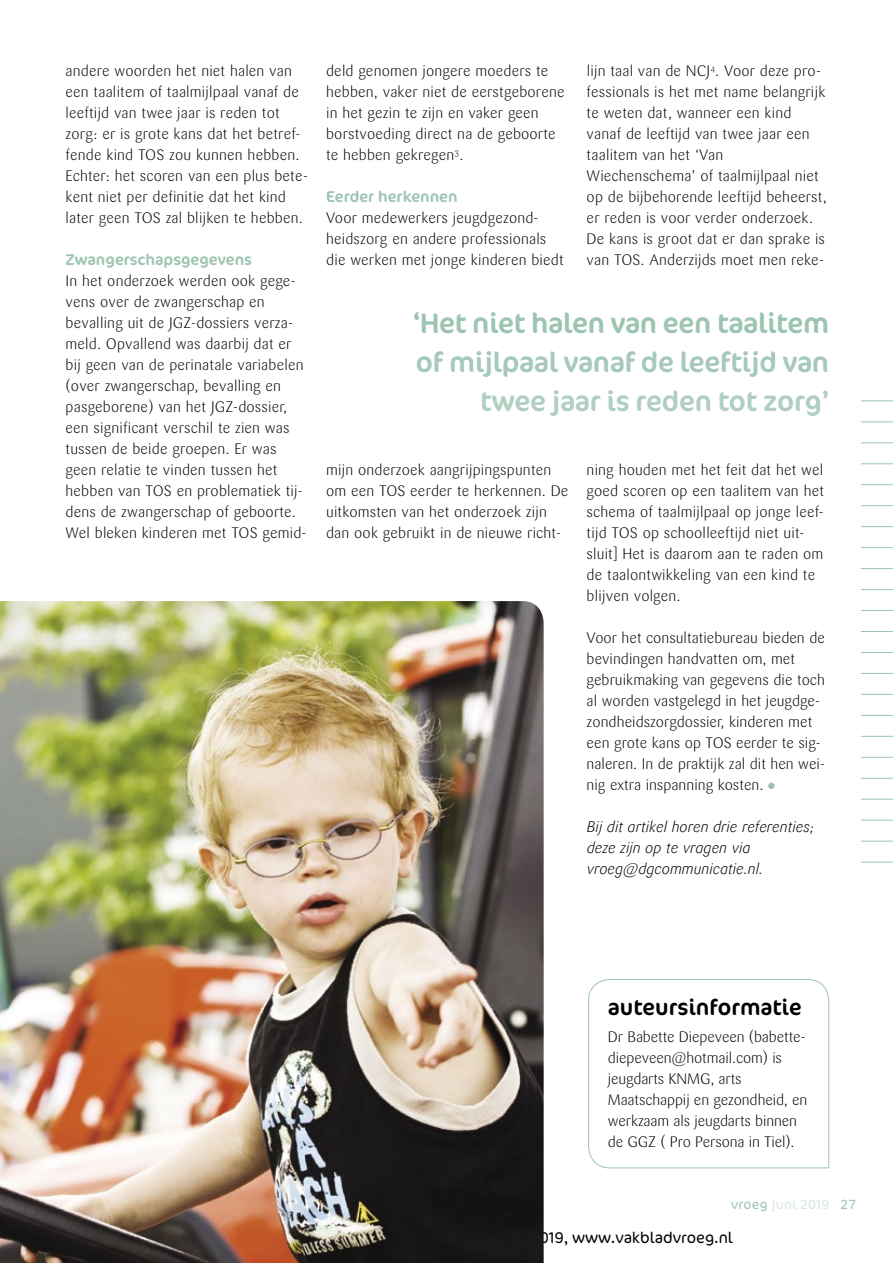
<style>
.page{position:relative;width:893px;height:1263px;background:#fff}
.page>*{position:absolute;margin:0;border:0;box-sizing:border-box;transform-origin:0 0}
.t1{font:28.5px "Cocon";letter-spacing:-.01em;color:#a6c9b9}
.t2{font:28.5px "Cocon";letter-spacing:-.01em;color:#9cc4b1}
.t3{font:28.5px "Cocon";letter-spacing:-.01em;color:#b0cfc0}
.t4{font:22.5px "Cocon";color:#000}
.t5{font:15.75px "Cocon";color:#9cc4b1}
.t6{font:300 15px/21px "Sari";letter-spacing:.01em;color:#000}
.t7{font:300 15px/21px "Sari";letter-spacing:-.01em;color:#000}
.t8{font:italic 300 15px/21px "Sari";color:#000}
.t9{font:300 13.5px "Cocon";letter-spacing:.02em;color:#d8e6df}
.s1{color:#9cc4b1}
</style>
<div class="page">
<hr style="left:861px;top:400px;width:32px;height:1px;background:#9cc4b1">
<hr style="left:861px;top:421px;width:32px;height:1px;background:#9cc4b1">
<hr style="left:861px;top:442px;width:32px;height:1px;background:#9cc4b1">
<hr style="left:861px;top:463px;width:32px;height:1px;background:#9cc4b1">
<hr style="left:861px;top:484px;width:32px;height:1px;background:#9cc4b1">
<hr style="left:861px;top:505px;width:32px;height:1px;background:#9cc4b1">
<hr style="left:861px;top:526px;width:32px;height:1px;background:#9cc4b1">
<hr style="left:861px;top:547px;width:32px;height:1px;background:#9cc4b1">
<hr style="left:861px;top:568px;width:32px;height:1px;background:#9cc4b1">
<hr style="left:861px;top:589px;width:32px;height:1px;background:#9cc4b1">
<hr style="left:861px;top:610px;width:32px;height:1px;background:#9cc4b1">
<hr style="left:861px;top:631px;width:32px;height:1px;background:#9cc4b1">
<hr style="left:861px;top:652px;width:32px;height:1px;background:#9cc4b1">
<hr style="left:861px;top:673px;width:32px;height:1px;background:#9cc4b1">
<hr style="left:861px;top:694px;width:32px;height:1px;background:#9cc4b1">
<hr style="left:861px;top:715px;width:32px;height:1px;background:#9cc4b1">
<hr style="left:861px;top:736px;width:32px;height:1px;background:#9cc4b1">
<hr style="left:861px;top:757px;width:32px;height:1px;background:#9cc4b1">
<hr style="left:861px;top:778px;width:32px;height:1px;background:#9cc4b1">
<hr style="left:861px;top:799px;width:32px;height:1px;background:#9cc4b1">
<hr style="left:861px;top:820px;width:32px;height:1px;background:#9cc4b1">
<hr style="left:861px;top:841px;width:32px;height:1px;background:#9cc4b1">
<hr style="left:861px;top:862px;width:32px;height:1px;background:#9cc4b1">
<svg style="left:588px;top:979px;width:242px;height:189px"></svg>
<div style="left:768px;top:783px;width:7px;height:6px;background:#9cc4b1;border-radius:50%"></div>
<img style="left:0;top:601px;width:544px;height:662px">
<p class="t6" style="left:66px;top:61px;width:244px">andere woorden het niet halen van een taalitem of taalmijlpaal vanaf de leeftijd van twee jaar is reden tot zorg: er is grote kans dat het betref&shy;fende kind TOS zou kunnen hebben.<br>Echter: het scoren van een plus bete&shy;kent niet per definitie dat het kind later geen TOS zal blijken te hebben.</p>
<p class="t5" style="left:66px;top:250px;width:188px">Zwangerschapsgegevens</p>
<p class="t6" style="left:66px;top:271px;width:242px">In het onderzoek werden ook gege&shy;vens over de zwangerschap en bevalling uit de JGZ-dossiers verza&shy;meld. Opvallend was daarbij dat er bij geen van de perinatale variabelen (over zwangerschap, bevalling en pasgeborene) van het JGZ-dossier, een significant verschil te zien was tussen de beide groepen. Er was geen relatie te vinden tussen het hebben van TOS en problematiek tij&shy;dens de zwangerschap of geboorte.<br>Wel bleken kinderen met TOS gemid-</p>
<p class="t6" style="left:326px;top:61px;width:240px">deld genomen jongere moeders te hebben, vaker niet de eerstgeborene in het gezin te zijn en vaker geen borstvoeding direct na de geboorte te hebben gekregen<sup>3</sup>.</p>
<p class="t5" style="left:326px;top:187px;width:133px">Eerder herkennen</p>
<p class="t6" style="left:326px;top:208px;width:239px">Voor medewerkers jeugdgezond&shy;heidszorg en andere professionals die werken met jonge kinderen biedt</p>
<p class="t6" style="left:587px;top:61px;width:242px">lijn taal van de NCJ<sup>4</sup>. Voor deze pro&shy;fessionals is het met name belangrijk te weten dat, wanneer een kind vanaf de leeftijd van twee jaar een taalitem van het ‘Van Wiechenschema’ of taalmijlpaal niet op de bijbehorende leeftijd beheerst, er reden is voor verder onderzoek.<br>De kans is groot dat er dan sprake is van TOS. Anderzijds moet men reke-</p>
<h1 class="t2" style="left:413px;top:306px;width:418px">‘Het niet halen van een taalitem</h1>
<h1 class="t1" style="left:416px;top:345px;width:415px">of mijlpaal vanaf de leeftijd van</h1>
<h1 class="t3" style="left:480px;top:384px;width:351px">twee jaar is reden tot zorg’</h1>
<p class="t6" style="left:326px;top:460px;width:244px">mijn onderzoek aangrijpingspunten om een TOS eerder te herkennen. De uitkomsten van het onderzoek zijn dan ook gebruikt in de nieuwe richt-</p>
<p class="t6" style="left:587px;top:460px;width:239px">ning houden met het feit dat het wel goed scoren op een taalitem van het schema of taalmijlpaal op jonge leef&shy;tijd TOS op schoolleeftijd niet uit&shy;sluit] Het is daarom aan te raden om de taalontwikkeling van een kind te blijven volgen.</p>
<p class="t6" style="left:587px;top:628px;width:240px">Voor het consultatiebureau bieden de bevindingen handvatten om, met gebruikmaking van gegevens die toch al worden vastgelegd in het jeugdge&shy;zondheidszorgdossier, kinderen met een grote kans op TOS eerder te sig&shy;naleren. In de praktijk zal dit hen wei&shy;nig extra inspanning kosten.</p>
<p class="t8" style="left:587px;top:817px;width:229px">Bij dit artikel horen drie referenties; deze zijn op te vragen via vroeg@dgcommunicatie.nl.</p>
<h2 class="t4" style="left:608px;top:993px;width:195px">auteursinformatie</h2>
<p class="t7" style="left:608px;top:1027px;width:201px">Dr Babette Diepeveen (babette&shy;diepeveen@hotmail.com) is jeugdarts KNMG, arts<br>Maatschappij en gezondheid, en werkzaam als jeugdarts binnen de GGZ ( Pro Persona in Tiel).</p>
<p class="t9" style="left:731px;top:1196px;width:127px"><span class="s1">vroeg</span> juni 2019 <span class="s1">27</span></p>
</div>
